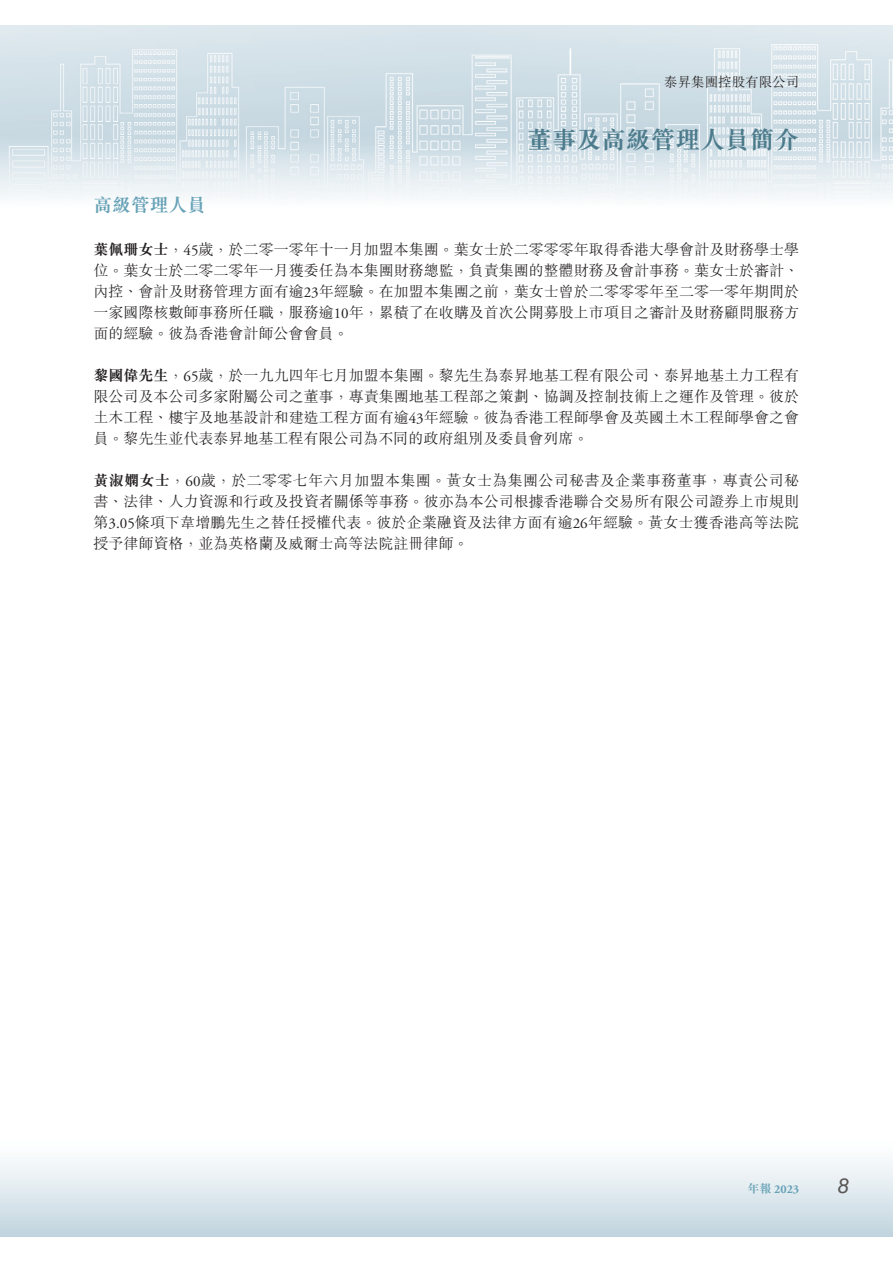
<style>
.page{position:relative;width:893px;height:1263px;background:#fff}
.page>*{position:absolute;margin:0;border:0;box-sizing:border-box;transform-origin:0 0}
.t1{font:24.75px "M Sung HK Bold E Ten B5 H";color:#4c7b8c}
.t2{font:italic 21px "Helvetica LT Std";color:#595856}
.t3{font:18.75px "M Sung HK Bold E Ten B5 H";color:#67a2b7}
.t4{font:15px/21px "M Sung HK Light E Ten B5 H";color:#231f20;text-align:justify}
.t5{font:13.5px "M Sung HK Light E Ten B5 H";color:#231f20}
.t6{font:700 12px "Adobe Garamond Pro";color:#67a2b7}
.s1{font-family:"M Sung HK Bold E Ten B5 H"}
.s2{font-family:"Adobe Garamond Pro"}
.s3{font-family:"M Sung HK Bold E Ten B5 H";font-weight:400}
</style>
<div class="page">
<img style="left:0;top:26px;width:893px;height:173px">
<div style="left:0;top:1140px;width:893px;height:97px;background:linear-gradient(to bottom,#fff,#c1d5df)"></div>
<p class="t5" style="left:664px;top:77px;width:136px">泰昇集團控股有限公司</p>
<h1 class="t1" style="left:527px;top:130px;width:274px">董事及高級管理人員簡介</h1>
<p class="t3" style="left:94px;top:198px;width:114px">高級管理人員</p>
<p class="t4" style="left:94px;top:241px;width:707px"><span class="s1">葉佩珊女士</span>，<span class="s2">45</span>歲，於二零一零年十一月加盟本集團。葉女士於二零零零年取得香港大學會計及財務學士學位。葉女士於二零二零年一月獲委任為本集團財務總監，負責集團的整體財務及會計事務。葉女士於審計、內控、會計及財務管理方面有逾<span class="s2">23</span>年經驗。在加盟本集團之前，葉女士曾於二零零零年至二零一零年期間於一家國際核數師事務所任職，服務逾<span class="s2">10</span>年，累積了在收購及首次公開募股上市項目之審計及財務顧問服務方面的經驗。彼為香港會計師公會會員。</p>
<p class="t4" style="left:93px;top:367px;width:707px"><span class="s1">黎國偉先生</span>，<span class="s2">65</span>歲，於一九九四年七月加盟本集團。黎先生為泰昇地基工程有限公司、泰昇地基土力工程有限公司及本公司多家附屬公司之董事，專責集團地基工程部之策劃、協調及控制技術上之運作及管理。彼於土木工程、樓宇及地基設計和建造工程方面有逾<span class="s2">43</span>年經驗。彼為香港工程師學會及英國土木工程師學會之會員。黎先生並代表泰昇地基工程有限公司為不同的政府組別及委員會列席。</p>
<p class="t4" style="left:93px;top:472px;width:707px"><span class="s1">黃淑嫻女士</span>，<span class="s2">60</span>歲，於二零零七年六月加盟本集團。黃女士為集團公司秘書及企業事務董事，專責公司秘書、法律、人力資源和行政及投資者關係等事務。彼亦為本公司根據香港聯合交易所有限公司證券上市規則第<span class="s2">3.05</span>條項下韋增鵬先生之替任授權代表。彼於企業融資及法律方面有逾<span class="s2">26</span>年經驗。黃女士獲香港高等法院授予律師資格，並為英格蘭及威爾士高等法院註冊律師。</p>
<p class="t6" style="left:747px;top:1182px;width:53px"><span class="s3">年報</span> 2023</p>
<h2 class="t2" style="left:838px;top:1174px;width:13px">8</h2>
</div>
